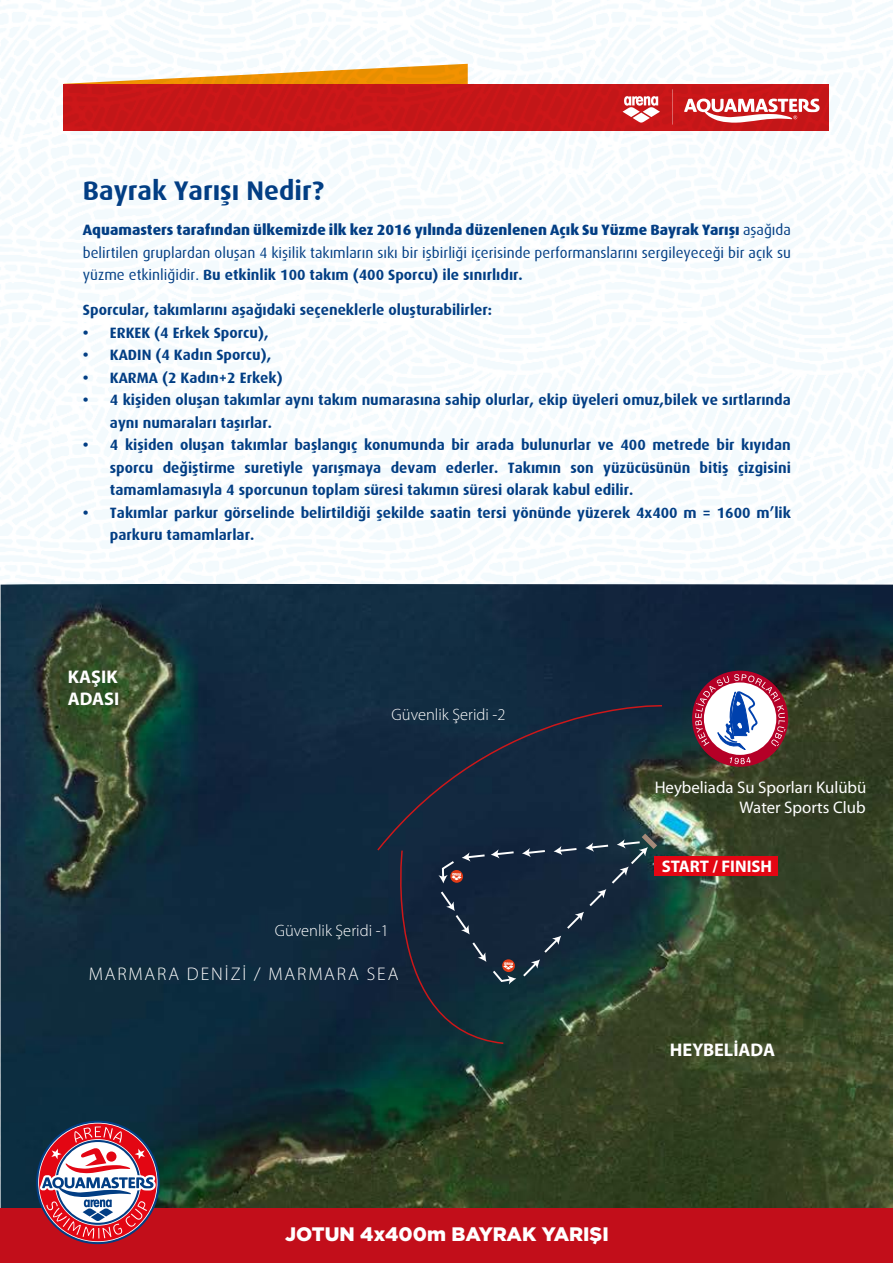
<style>
.page{position:relative;width:893px;height:1263px;background:#fff}
.page>*{position:absolute;margin:0;border:0;box-sizing:border-box;transform-origin:0 0}
.t1{font:700 27px "Dax";color:#023e84}
.t2{font:900 19.5px "Gotham";color:#fff}
.t3{font:300 18.3px "Myriad Pro";letter-spacing:.105em;color:#fff}
.t4{font:700 18.3px/22px "Myriad Pro";color:#fff}
.t5{font:16.8px/20.2px "Myriad Pro";color:#fff;text-align:right}
.t6{font:700 16.8px "Myriad Pro";color:#fff}
.t7{font:300 16.5px "Myriad Pro";color:#fff}
.t8{font:700 15px/22.5px "Dax";color:#023e84}
.t9{font:15px/22.5px "Dax";color:#023e84;text-align:justify}
.s1{font-weight:800}
.s2{font-weight:700}
</style>
<div class="page">
<img style="left:0;top:0;width:893px;height:1261px">
<svg style="left:622px;top:89px;width:198px;height:36px"></svg>
<img style="left:1px;top:584px;width:892px;height:624px">
<div style="left:1px;top:1208px;width:892px;height:55px;background:#c20e1a"></div>
<svg style="left:36px;top:1121px;width:124px;height:123px"></svg>
<svg style="left:376px;top:653px;width:410px;height:392px;background:#2b383f"></svg>
<h1 class="t1" style="left:83px;top:175px;width:242px">Bayrak Yarışı Nedir?</h1>
<p class="t9" style="left:83px;top:219px;width:709px"><span class="s1">Aquamasters tarafından ülkemizde ilk kez 2016 yılında düzenlenen Açık Su Yüzme Bayrak Yarışı</span> aşağıda belirtilen gruplardan oluşan 4 kişilik takımların sıkı bir işbirliği içerisinde performanslarını sergileyeceği bir açık su yüzme etkinliğidir. <span class="s2">Bu etkinlik 100 takım (400 Sporcu) ile sınırlıdır.</span></p>
<p class="t8" style="left:83px;top:299px;width:411px">Sporcular, takımlarını aşağıdaki seçeneklerle oluşturabilirler:</p>
<p class="t8" style="left:83px;top:321px;width:187px">• ERKEK (4 Erkek Sporcu),</p>
<p class="t8" style="left:83px;top:344px;width:190px">• KADIN (4 Kadın Sporcu),</p>
<p class="t8" style="left:83px;top:366px;width:201px">• KARMA (2 Kadın+2 Erkek)</p>
<p class="t8" style="left:110px;top:389px;width:682px;text-indent:-27px">• 4 kişiden oluşan takımlar aynı takım numarasına sahip olurlar, ekip üyeleri omuz,bilek ve sırtlarında aynı numaraları taşırlar.</p>
<p class="t8" style="left:110px;top:434px;width:682px;text-align:justify;text-indent:-27px">• 4 kişiden oluşan takımlar başlangıç konumunda bir arada bulunurlar ve 400 metrede bir kıyıdan sporcu değiştirme suretiyle yarışmaya devam ederler. Takımın son yüzücüsünün bitiş çizgisini tamamlamasıyla 4 sporcunun toplam süresi takımın süresi olarak kabul edilir.</p>
<p class="t8" style="left:110px;top:501px;width:682px;text-indent:-27px">• Takımlar parkur görselinde belirtildiği şekilde saatin tersi yönünde yüzerek 4x400 m = 1600 m’lik parkuru tamamlarlar.</p>
<p class="t4" style="left:68px;top:665px;width:53px">KAŞIK<br>ADASI</p>
<p class="t7" style="left:392px;top:706px;width:115px">Güvenlik Şeridi -2</p>
<p class="t7" style="left:275px;top:922px;width:115px">Güvenlik Şeridi -1</p>
<p class="t3" style="left:89px;top:964px;width:311px">MARMARA DENİZİ / MARMARA SEA</p>
<p class="t5" style="left:655px;top:777px;width:213px">Heybeliada Su Sporları Kulübü<br>Water Sports Club</p>
<p class="t6" style="left:662px;top:856px;width:112px">START / FINISH</p>
<p class="t4" style="left:670px;top:1039px;width:107px">HEYBELİADA</p>
<h2 class="t2" style="left:285px;top:1220px;width:325px">JOTUN 4x400m BAYRAK YARIŞI</h2>
</div>
